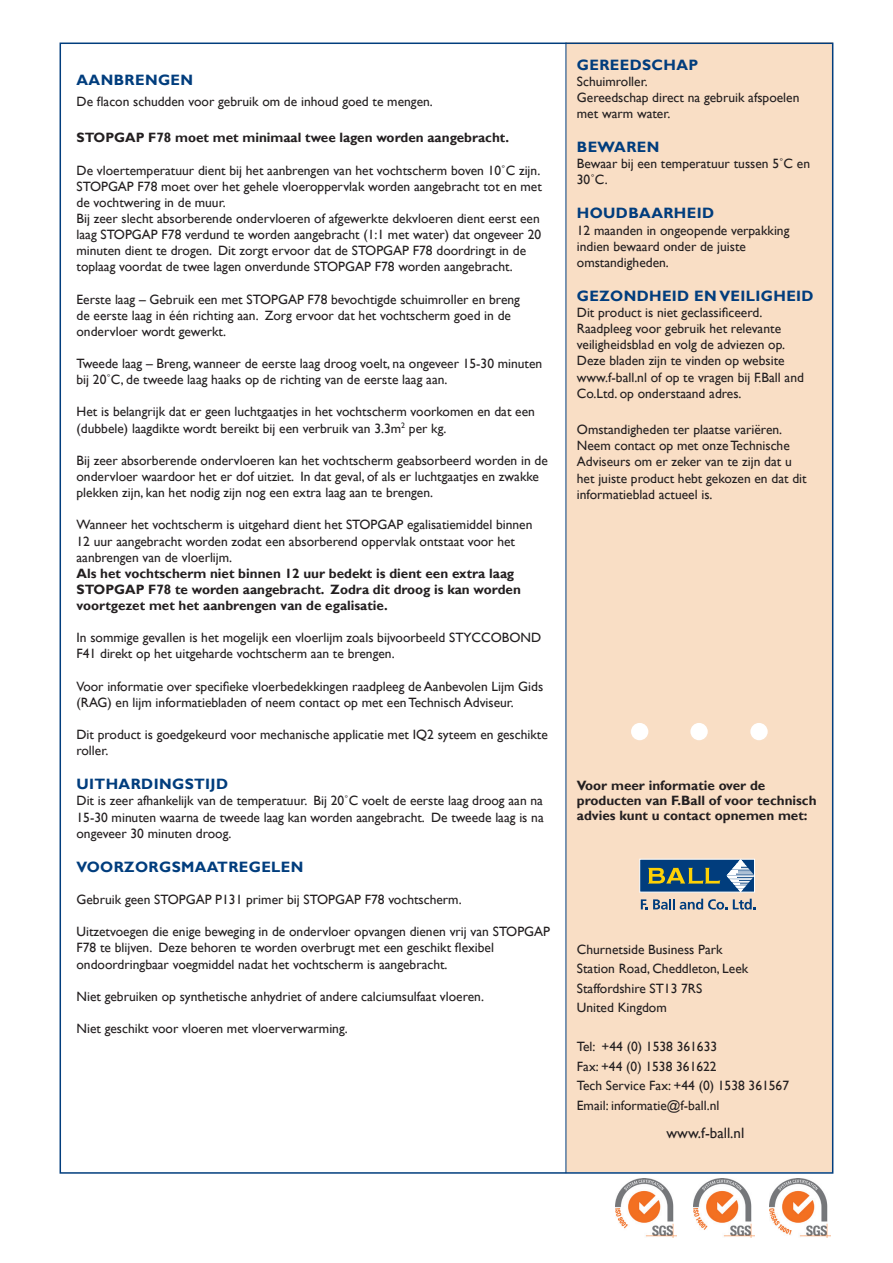
<style>
.page{position:relative;width:893px;height:1263px;background:#fff}
.page>*{position:absolute;margin:0;border:0;box-sizing:border-box;transform-origin:0 0}
.t1{font:700 15px "Gill Sans";letter-spacing:.025em;color:#013d7d}
.t2{font:15px "Gill Sans";color:#231f20}
.t3{font:13.5px/16px "Gill Sans";color:#231f20}
.t4{font:700 13.5px/16px "Gill Sans";color:#231f20}
</style>
<div class="page">
<div style="left:566px;top:43px;width:267px;height:1129px;background:#f9dec5"></div>
<hr style="left:566px;top:43px;width:1px;height:1130px;background:#013d7d">
<div style="left:690px;top:723px;width:18px;height:17px;background:#fff;border-radius:50%"></div>
<div style="left:631px;top:723px;width:17px;height:17px;background:#fff;border-radius:50%"></div>
<div style="left:750px;top:723px;width:18px;height:17px;background:#fff;border-radius:50%"></div>
<svg style="left:641px;top:899px;width:86px;height:10px"></svg>
<svg style="left:733px;top:899px;width:22px;height:10px"></svg>
<div style="left:639px;top:859px;width:116px;height:33px;background:#013d7d;border:1px solid #fff"></div>
<svg style="left:648px;top:868px;width:72px;height:15px"></svg>
<svg style="left:726px;top:859px;width:29px;height:33px"></svg>
<img style="left:769px;top:1178px;width:61px;height:60px">
<img style="left:693px;top:1178px;width:61px;height:60px">
<img style="left:615px;top:1178px;width:61px;height:60px">
<p class="t1" style="left:77px;top:71px;width:118px">AANBRENGEN</p>
<p class="t3" style="left:77px;top:94px;width:358px">De flacon schudden voor gebruik om de inhoud goed te mengen.</p>
<p class="t4" style="left:77px;top:130px;width:434px">STOPGAP F78 moet met minimaal twee lagen worden aangebracht.</p>
<p class="t3" style="left:77px;top:162px;width:467px">De vloertemperatuur dient bij het aanbrengen van het vochtscherm boven 10˚C zijn.<br>STOPGAP F78 moet over het gehele vloeroppervlak worden aangebracht tot en met de vochtwering in de muur.<br>Bij zeer slecht absorberende ondervloeren of afgewerkte dekvloeren dient eerst een laag STOPGAP F78 verdund te worden aangebracht (1:1 met water) dat ongeveer 20 minuten dient te drogen. Dit zorgt ervoor dat de STOPGAP F78 doordringt in de toplaag voordat de twee lagen onverdunde STOPGAP F78 worden aangebracht.</p>
<p class="t3" style="left:77px;top:291px;width:445px">Eerste laag – Gebruik een met STOPGAP F78 bevochtigde schuimroller en breng de eerste laag in één richting aan. Zorg ervoor dat het vochtscherm goed in de ondervloer wordt gewerkt.</p>
<p class="t3" style="left:77px;top:356px;width:467px">Tweede laag – Breng, wanneer de eerste laag droog voelt, na ongeveer 15-30 minuten bij 20˚C, de tweede laag haaks op de richting van de eerste laag aan.</p>
<p class="t3" style="left:77px;top:404px;width:460px">Het is belangrijk dat er geen luchtgaatjes in het vochtscherm voorkomen en dat een (dubbele) laagdikte wordt bereikt bij een verbruik van 3.3m<sup>2</sup> per kg.</p>
<p class="t3" style="left:77px;top:453px;width:473px">Bij zeer absorberende ondervloeren kan het vochtscherm geabsorbeerd worden in de ondervloer waardoor het er dof uitziet. In dat geval, of als er luchtgaatjes en zwakke plekken zijn, kan het nodig zijn nog een extra laag aan te brengen.</p>
<p class="t3" style="left:77px;top:517px;width:457px">Wanneer het vochtscherm is uitgehard dient het STOPGAP egalisatiemiddel binnen<br>12 uur aangebracht worden zodat een absorberend oppervlak ontstaat voor het aanbrengen van de vloerlijm.</p>
<p class="t4" style="left:77px;top:566px;width:446px">Als het vochtscherm niet binnen 12 uur bedekt is dient een extra laag<br>STOPGAP F78 te worden aangebracht. Zodra dit droog is kan worden voortgezet met het aanbrengen van de egalisatie.</p>
<p class="t3" style="left:77px;top:630px;width:466px">In sommige gevallen is het mogelijk een vloerlijm zoals bijvoorbeeld STYCCOBOND<br>F41 direkt op het uitgeharde vochtscherm aan te brengen.</p>
<p class="t3" style="left:77px;top:678px;width:468px">Voor informatie over specifieke vloerbedekkingen raadpleeg de Aanbevolen Lijm Gids (RAG) en lijm informatiebladen of neem contact op met een Technisch Adviseur.</p>
<p class="t3" style="left:77px;top:727px;width:473px">Dit product is goedgekeurd voor mechanische applicatie met IQ2 syteem en geschikte roller.</p>
<p class="t1" style="left:77px;top:775px;width:153px">UITHARDINGSTIJD</p>
<p class="t3" style="left:77px;top:793px;width:469px;text-align:justify">Dit is zeer afhankelijk van de temperatuur. Bij 20˚C voelt de eerste laag droog aan na 15-30 minuten waarna de tweede laag kan worden aangebracht. De tweede laag is na ongeveer 30 minuten droog.</p>
<p class="t1" style="left:77px;top:858px;width:228px">VOORZORGSMAATREGELEN</p>
<p class="t3" style="left:77px;top:892px;width:387px">Gebruik geen STOPGAP P131 primer bij STOPGAP F78 vochtscherm.</p>
<p class="t3" style="left:77px;top:924px;width:475px">Uitzetvoegen die enige beweging in de ondervloer opvangen dienen vrij van STOPGAP<br>F78 te blijven. Deze behoren te worden overbrugt met een geschikt flexibel ondoordringbaar voegmiddel nadat het vochtscherm is aangebracht.</p>
<p class="t3" style="left:77px;top:988px;width:409px">Niet gebruiken op synthetische anhydriet of andere calciumsulfaat vloeren.</p>
<p class="t3" style="left:77px;top:1021px;width:273px">Niet geschikt voor vloeren met vloerverwarming.</p>
<p class="t1" style="left:577px;top:55px;width:123px">GEREEDSCHAP</p>
<p class="t3" style="left:577px;top:73px;width:224px">Schuimroller.<br>Gereedschap direct na gebruik afspoelen met warm water.</p>
<p class="t1" style="left:577px;top:138px;width:84px">BEWAREN</p>
<p class="t3" style="left:577px;top:156px;width:235px">Bewaar bij een temperatuur tussen 5˚C en<br>30˚C.</p>
<p class="t1" style="left:577px;top:204px;width:139px">HOUDBAARHEID</p>
<p class="t3" style="left:577px;top:222px;width:214px">12 maanden in ongeopende verpakking indien bewaard onder de juiste omstandigheden.</p>
<p class="t1" style="left:577px;top:287px;width:238px">GEZONDHEID EN VEILIGHEID</p>
<p class="t3" style="left:577px;top:305px;width:229px">Dit product is niet geclassificeerd.<br>Raadpleeg voor gebruik het relevante veiligheidsblad en volg de adviezen op.<br>Deze bladen zijn te vinden op website www.f-ball.nl of op te vragen bij F.Ball and Co.Ltd. op onderstaand adres.</p>
<p class="t3" style="left:577px;top:422px;width:231px">Omstandigheden ter plaatse variëren.<br>Neem contact op met onze Technische Adviseurs om er zeker van te zijn dat u het juiste product hebt gekozen en dat dit informatieblad actueel is.</p>
<p class="t4" style="left:577px;top:778px;width:241px;line-height:15px">Voor meer informatie over de producten van F.Ball of voor technisch advies kunt u contact opnemen met:</p>
<p class="t3" style="left:577px;top:940px;width:173px;line-height:19.5px">Churnetside Business Park<br>Station Road, Cheddleton, Leek<br>Staffordshire ST13 7RS<br>United Kingdom</p>
<p class="t3" style="left:577px;top:1037px;width:214px;line-height:19.5px">Tel: +44 (0) 1538 361633<br>Fax: +44 (0) 1538 361622<br>Tech Service Fax: +44 (0) 1538 361567<br>Email: informatie@f-ball.nl</p>
<p class="t2" style="left:666px;top:1124px;width:79px">www.f-ball.nl</p>
</div>
